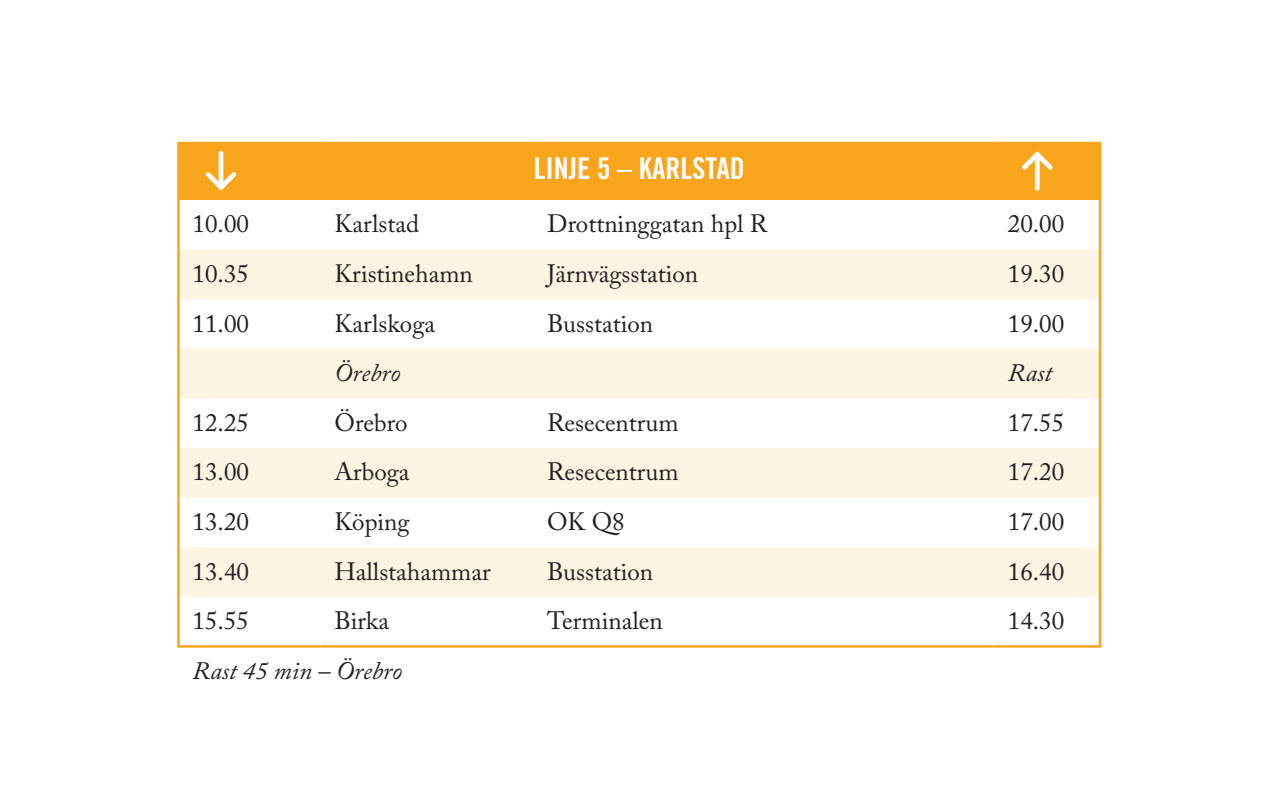
<style>
.page{position:relative;width:1276px;height:787px;background:#fff}
.page>*{position:absolute;margin:0;border:0;box-sizing:border-box;transform-origin:0 0}
.t1{font:30px "Trade Gothic LT Std Bd Cn 20";color:#fff}
.t2{font:25px "Adobe Caslon Pro";color:#231f20}
.t3{font:italic 25px "Adobe Caslon Pro";letter-spacing:.005em;color:#231f20}
</style>
<div class="page">
<div style="left:178px;top:143px;width:922px;height:57px;background:#f9a51b"></div>
<svg style="left:180px;top:249px;width:918px;height:348px;fill:#fef4e4"></svg>
<hr style="left:1098px;top:144px;width:3px;height:56px;background:#f9a51b">
<hr style="left:177px;top:142px;width:143px;height:2px;background:#f9a51b">
<hr style="left:177px;top:144px;width:3px;height:56px;background:#f9a51b">
<hr style="left:320px;top:142px;width:213px;height:2px;background:#f9a51b">
<hr style="left:533px;top:142px;width:460px;height:2px;background:#f9a51b">
<hr style="left:993px;top:142px;width:108px;height:2px;background:#f9a51b">
<hr style="left:177px;top:200px;width:3px;height:49px;background:#f9a51b">
<hr style="left:1098px;top:200px;width:3px;height:49px;background:#f9a51b">
<hr style="left:177px;top:249px;width:3px;height:50px;background:#f9a51b">
<hr style="left:1098px;top:249px;width:3px;height:50px;background:#f9a51b">
<hr style="left:177px;top:299px;width:3px;height:49px;background:#f9a51b">
<hr style="left:1098px;top:299px;width:3px;height:49px;background:#f9a51b">
<hr style="left:177px;top:348px;width:3px;height:50px;background:#f9a51b">
<hr style="left:1098px;top:348px;width:3px;height:50px;background:#f9a51b">
<hr style="left:177px;top:398px;width:3px;height:50px;background:#f9a51b">
<hr style="left:1098px;top:398px;width:3px;height:50px;background:#f9a51b">
<hr style="left:177px;top:448px;width:3px;height:49px;background:#f9a51b">
<hr style="left:1098px;top:448px;width:3px;height:49px;background:#f9a51b">
<hr style="left:177px;top:497px;width:3px;height:50px;background:#f9a51b">
<hr style="left:1098px;top:497px;width:3px;height:50px;background:#f9a51b">
<hr style="left:177px;top:547px;width:3px;height:50px;background:#f9a51b">
<hr style="left:1098px;top:547px;width:3px;height:50px;background:#f9a51b">
<hr style="left:177px;top:597px;width:3px;height:48px;background:#f9a51b">
<hr style="left:1098px;top:597px;width:3px;height:48px;background:#f9a51b">
<hr style="left:177px;top:645px;width:143px;height:2px;background:#f9a51b">
<hr style="left:320px;top:645px;width:213px;height:2px;background:#f9a51b">
<hr style="left:533px;top:645px;width:460px;height:2px;background:#f9a51b">
<hr style="left:993px;top:645px;width:108px;height:2px;background:#f9a51b">
<svg style="left:206px;top:151px;width:30px;height:40px"></svg>
<svg style="left:1022px;top:151px;width:30px;height:40px"></svg>
<p class="t1" style="left:534px;top:150px;width:213px">LINJE 5 – KARLSTAD</p>
<p class="t2" style="left:193px;top:209px;width:58px">10.00</p>
<p class="t2" style="left:334px;top:209px;width:86px">Karlstad</p>
<p class="t2" style="left:547px;top:209px;width:222px">Drottninggatan hpl R</p>
<p class="t2" style="left:1008px;top:209px;width:58px">20.00</p>
<p class="t2" style="left:193px;top:259px;width:58px">10.35</p>
<p class="t2" style="left:334px;top:259px;width:140px">Kristinehamn</p>
<p class="t2" style="left:547px;top:259px;width:153px">Järnvägsstation</p>
<p class="t2" style="left:1008px;top:259px;width:58px">19.30</p>
<p class="t2" style="left:193px;top:308px;width:58px">11.00</p>
<p class="t2" style="left:334px;top:308px;width:102px">Karlskoga</p>
<p class="t2" style="left:547px;top:308px;width:107px">Busstation</p>
<p class="t2" style="left:1008px;top:308px;width:58px">19.00</p>
<p class="t3" style="left:334px;top:358px;width:68px">Örebro</p>
<p class="t3" style="left:1008px;top:358px;width:46px">Rast</p>
<p class="t2" style="left:193px;top:407px;width:58px">12.25</p>
<p class="t2" style="left:334px;top:407px;width:75px">Örebro</p>
<p class="t2" style="left:547px;top:407px;width:133px">Resecentrum</p>
<p class="t2" style="left:1008px;top:407px;width:58px">17.55</p>
<p class="t2" style="left:193px;top:457px;width:58px">13.00</p>
<p class="t2" style="left:334px;top:457px;width:77px">Arboga</p>
<p class="t2" style="left:547px;top:457px;width:133px">Resecentrum</p>
<p class="t2" style="left:1008px;top:457px;width:58px">17.20</p>
<p class="t2" style="left:193px;top:507px;width:58px">13.20</p>
<p class="t2" style="left:334px;top:507px;width:77px">Köping</p>
<p class="t2" style="left:547px;top:507px;width:79px">OK Q8</p>
<p class="t2" style="left:1008px;top:507px;width:58px">17.00</p>
<p class="t2" style="left:193px;top:556px;width:58px">13.40</p>
<p class="t2" style="left:334px;top:556px;width:158px">Hallstahammar</p>
<p class="t2" style="left:547px;top:556px;width:107px">Busstation</p>
<p class="t2" style="left:1008px;top:556px;width:58px">16.40</p>
<p class="t2" style="left:193px;top:606px;width:58px">15.55</p>
<p class="t2" style="left:334px;top:606px;width:56px">Birka</p>
<p class="t2" style="left:547px;top:606px;width:117px">Terminalen</p>
<p class="t2" style="left:1008px;top:606px;width:58px">14.30</p>
<p class="t3" style="left:193px;top:655px;width:211px">Rast 45 min – Örebro</p>
</div>
